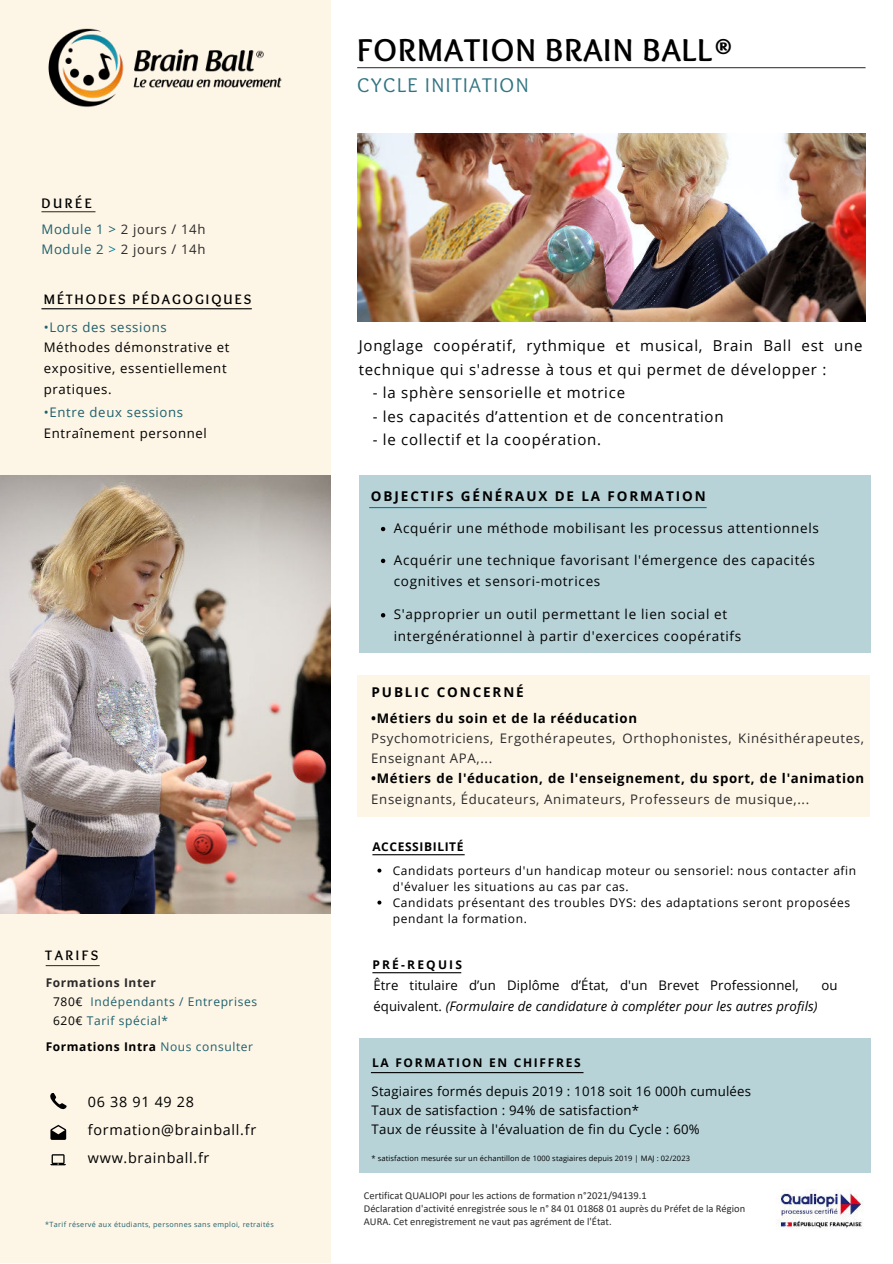
<style>
.page{position:relative;width:893px;height:1264px;background:#fff}
.page>*{position:absolute;margin:0;border:0;box-sizing:border-box;transform-origin:0 0}
.t1{font:700 32.85px "Overlock";letter-spacing:.035em;color:#000}
.t2{font:20.7px "Overlock";letter-spacing:.075em;color:#317482}
.t3{font:15px/23.5px "Open Sans";letter-spacing:.05em;color:#000}
.t4{font:14.4px/28px "Open Sans";letter-spacing:.05em;color:#000}
.t5{font:700 14.25px "Overlock";letter-spacing:.14em;color:#000}
.t6{font:13.5px/21.3px "Open Sans";letter-spacing:.05em;color:#000}
.t7{font:700 13.5px "Open Sans";letter-spacing:.14em;color:#000}
.t8{font:13.2px/19px "Open Sans";letter-spacing:.015em;color:#000}
.t9{font:13.2px/19.8px "Open Sans";letter-spacing:.05em;color:#2b2a2a}
.t10{font:700 13.2px "Open Sans";letter-spacing:.05em;color:#000}
.t11{font:13.2px/20.7px "Open Sans";letter-spacing:.05em;color:#000}
.t12{font:italic 13.2px "Open Sans";letter-spacing:.01em;color:#000}
.t13{font:13.2px "Open Sans";letter-spacing:.05em;color:#1d606d}
.t14{font:12px/16px "Open Sans";letter-spacing:.05em;color:#000}
.t15{font:12px/19px "Open Sans";letter-spacing:.05em;color:#1d606d}
.t16{font:700 12px "Open Sans";letter-spacing:.05em;color:#000}
.t17{font:700 12px "Open Sans";letter-spacing:.14em;color:#000}
.t18{font:700 12px "Open Sans";letter-spacing:.185em;color:#000}
.t19{font:10.5px/13.2px "Calibri";color:#2b2a2a}
.t20{font:7.5px "Open Sans";letter-spacing:.015em;color:#000}
.t21{font:7.2px "Open Sans";letter-spacing:.05em;color:#1d606d}
.s1{color:#1d606d}
.s2{color:#007f99}
.s3{font-weight:700;color:#2b2a2a}
.s4{color:#000}
.s5{font-weight:400;color:#1d606d}
.s6{font-style:normal}
</style>
<div class="page">
<img style="left:357px;top:133px;width:508px;height:188px">
<div style="left:0;top:0;width:331px;height:1262px;background:#fdf5e6"></div>
<img style="left:0;top:475px;width:330px;height:438px">
<hr style="left:357px;top:67px;width:508px;height:1px;background:#000">
<div style="left:357px;top:675px;width:513px;height:142px;background:#fdf5e6"></div>
<img style="left:778px;top:1191px;width:85px;height:39px">
<div style="left:359px;top:1038px;width:511px;height:135px;background:#b7d3d8"></div>
<hr style="left:371px;top:1072px;width:212px;height:1px;background:#000">
<hr style="left:372px;top:972px;width:89px;height:1px;background:#000">
<div style="left:359px;top:475px;width:511px;height:178px;background:#b7d3d8"></div>
<hr style="left:41px;top:211px;width:54px;height:1px;background:#000">
<hr style="left:46px;top:965px;width:54px;height:1px;background:#000">
<hr style="left:369px;top:507px;width:337px;height:1px;background:#007f99">
<hr style="left:41px;top:308px;width:211px;height:1px;background:#000">
<hr style="left:372px;top:854px;width:92px;height:1px;background:#000">
<img style="left:48px;top:28px;width:234px;height:79px">
<svg style="left:50px;top:1093px;width:17px;height:17px"></svg>
<svg style="left:50px;top:1154px;width:16px;height:11px"></svg>
<svg style="left:50px;top:1124px;width:16px;height:15px"></svg>
<svg style="left:381px;top:527px;width:4px;height:5px"></svg>
<svg style="left:381px;top:558px;width:4px;height:5px"></svg>
<svg style="left:380px;top:613px;width:5px;height:5px"></svg>
<svg style="left:377px;top:868px;width:4px;height:4px"></svg>
<svg style="left:377px;top:900px;width:4px;height:4px"></svg>
<h1 class="t1" style="left:357px;top:31px;width:377px">FORMATION BRAIN BALL®</h1>
<p class="t5" style="left:41px;top:194px;width:52px">DURÉE</p>
<p class="t9" style="left:41px;top:219px;width:166px"><span class="s1">Module 1 &gt;</span> 2 jours / 14h<br><span class="s1">Module 2</span> <span class="s2">&gt;</span> 2 jours / 14h</p>
<p class="t5" style="left:44px;top:291px;width:209px">MÉTHODES PÉDAGOGIQUES</p>
<p class="t13" style="left:44px;top:318px;width:125px">•Lors des sessions</p>
<p class="t11" style="left:44px;top:337px;width:187px">Méthodes démonstrative et expositive, essentiellement pratiques.</p>
<p class="t13" style="left:44px;top:403px;width:141px">•Entre deux sessions</p>
<p class="t11" style="left:44px;top:422px;width:165px">Entraînement personnel</p>
<p class="t5" style="left:45px;top:947px;width:55px">TARIFS</p>
<p class="t15" style="left:53px;top:972px;width:205px;text-indent:-7px"><span class="s3">Formations Inter<br></span><span class="s4">780€</span> Indépendants / Entreprises<br><span class="s4">620€</span> Tarif spécial*</p>
<p class="t16" style="left:46px;top:1038px;width:209px">Formations Intra <span class="s5">Nous consulter</span></p>
<h2 class="t2" style="left:357px;top:74px;width:173px">CYCLE INITIATION</h2>
<p class="t3" style="left:359px;top:333px;width:505px">Jonglage coopératif, rythmique et musical, Brain Ball est une technique qui s'adresse à tous et qui permet de développer :</p>
<p class="t3" style="left:372px;top:380px;width:254px">- la sphère sensorielle et motrice</p>
<p class="t3" style="left:372px;top:404px;width:352px">- les capacités d’attention et de concentration</p>
<p class="t3" style="left:372px;top:428px;width:230px">- le collectif et la coopération.</p>
<p class="t7" style="left:371px;top:486px;width:336px">OBJECTIFS GÉNÉRAUX DE LA FORMATION</p>
<p class="t6" style="left:394px;top:517px;width:426px">Acquérir une méthode mobilisant les processus attentionnels</p>
<p class="t6" style="left:394px;top:549px;width:422px">Acquérir une technique favorisant l'émergence des capacités cognitives et sensori-motrices</p>
<p class="t6" style="left:394px;top:603px;width:349px">S'approprier un outil permettant le lien social et intergénérationnel à partir d'exercices coopératifs</p>
<p class="t7" style="left:371px;top:682px;width:154px">PUBLIC CONCERNÉ</p>
<p class="t10" style="left:371px;top:708px;width:267px">•Métiers du soin et de la rééducation</p>
<p class="t9" style="left:371px;top:727px;width:494px;line-height:20.2px">Psychomotriciens, Ergothérapeutes, Orthophonistes, Kinésithérapeutes,<br>Enseignant APA,...</p>
<p class="t10" style="left:371px;top:769px;width:494px">•Métiers de l'éducation, de l'enseignement, du sport, de l'animation</p>
<p class="t9" style="left:371px;top:788px;width:439px">Enseignants, Éducateurs, Animateurs, Professeurs de musique,...</p>
<p class="t16" style="left:372px;top:837px;width:93px">ACCESSIBILITÉ</p>
<p class="t14" style="left:393px;top:861px;width:465px">Candidats porteurs d'un handicap moteur ou sensoriel: nous contacter afin d'évaluer les situations au cas par cas.<br>Candidats présentant des troubles DYS: des adaptations seront proposées pendant la formation.</p>
<p class="t18" style="left:372px;top:956px;width:91px">PRÉ-REQUIS</p>
<p class="t8" style="left:373px;top:974px;width:427px">Être titulaire d’un Diplôme d’État, d'un Brevet Professionnel,</p>
<p class="t8" style="left:821px;top:974px;width:18px">ou</p>
<p class="t12" style="left:373px;top:997px;width:445px"><span class="s6">équivalent.</span> (Formulaire de candidature à compléter pour les autres profils)</p>
<p class="t17" style="left:372px;top:1053px;width:210px">LA FORMATION EN CHIFFRES</p>
<p class="t4" style="left:88px;top:1087px;width:170px">06 38 91 49 28 formation@brainball.fr www.brainball.fr</p>
<p class="t8" style="left:371px;top:1081px;width:381px">Stagiaires formés depuis 2019 : 1018 soit 16 000h cumulées<br>Taux de satisfaction : 94% de satisfaction*<br>Taux de réussite à l'évaluation de fin du Cycle : 60%</p>
<p class="t20" style="left:371px;top:1153px;width:320px">* satisfaction mesurée sur un échantillon de 1000 stagiaires depuis 2019 | MAJ : 02/2023</p>
<p class="t21" style="left:45px;top:1219px;width:230px">*Tarif réservé aux étudiants, personnes sans emploi, retraités</p>
<p class="t19" style="left:364px;top:1188px;width:383px">Certificat QUALIOPI pour les actions de formation n°2021/94139.1<br>Déclaration d'activité enregistrée sous le n° 84 01 01868 01 auprès du Préfet de la Région<br>AURA. Cet enregistrement ne vaut pas agrément de l'État.</p>
</div>
